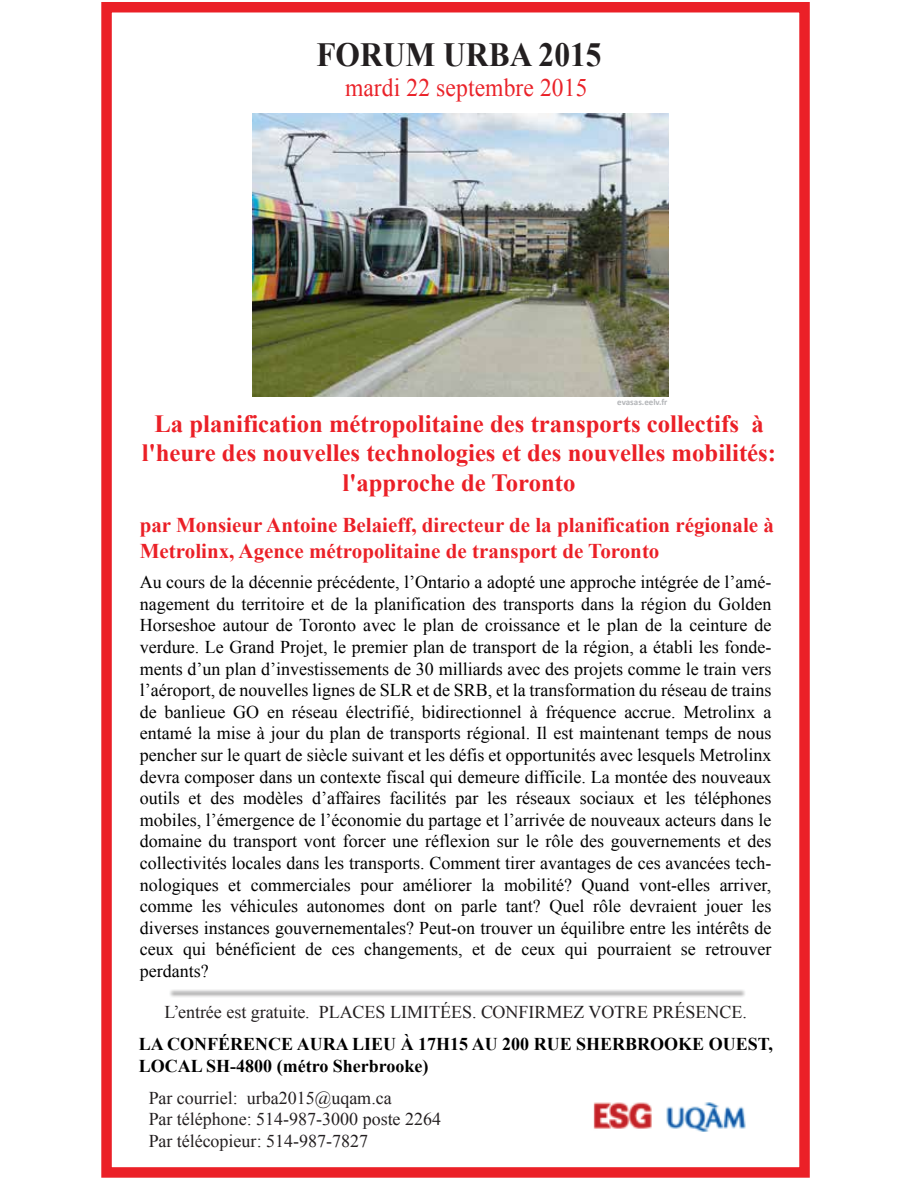
<style>
.page{position:relative;width:918px;height:1188px;background:#fff}
.page>*{position:absolute;margin:0;border:0;box-sizing:border-box;transform-origin:0 0}
.t1{font:700 33.75px "Times New Roman";color:#231f20;scale:.93 1}
.t2{font:25.2px "Times New Roman";letter-spacing:.005em;color:#ea2229;scale:.93 1}
.t3{font:700 24.75px/29.7px "Times New Roman";color:#eb2027;text-align:center}
.t4{font:700 21px/25.2px "Times New Roman";color:#eb2027}
.t5{font:18px/21.6px "Times New Roman";color:#000;text-align:justify}
.t6{font:18px/21.6px "Times New Roman";color:#231f20}
.t7{font:700 18px/21.6px "Times New Roman";color:#000}
.t8{font:700 9px "Calibri";color:#b3b5b8}
</style>
<div class="page">
<img style="left:170px;top:990px;width:575px;height:7px">
<div style="left:101px;top:2px;width:709px;height:1176px;border:10px solid #eb2027"></div>
<img style="left:593px;top:1102px;width:153px;height:30px">
<img style="left:253px;top:113px;width:416px;height:284px">
<h1 class="t1" style="left:316px;top:30px;width:308px">FORUM URBA 2015</h1>
<h2 class="t2" style="left:345px;top:70px;width:262px">mardi 22 septembre 2015</h2>
<p class="t8" style="left:617px;top:395px;width:52px">evasas.eelv.fr</p>
<h3 class="t3" style="left:142px;top:408px;width:636px">La planification métropolitaine des transports collectifs à l'heure des nouvelles technologies et des nouvelles mobilités: l'approche de Toronto</h3>
<p class="t4" style="left:140px;top:512px;width:636px">par Monsieur Antoine Belaieff, directeur de la planification régionale à<br>Metrolinx, Agence métropolitaine de transport de Toronto</p>
<p class="t5" style="left:140px;top:571px;width:633px">Au cours de la décennie précédente, l’Ontario a adopté une approche intégrée de l’amé&shy;nagement du territoire et de la planification des transports dans la région du Golden Horseshoe autour de Toronto avec le plan de croissance et le plan de la ceinture de verdure. Le Grand Projet, le premier plan de transport de la région, a établi les fonde&shy;ments d’un plan d’investissements de 30 milliards avec des projets comme le train vers l’aéroport, de nouvelles lignes de SLR et de SRB, et la transformation du réseau de trains de banlieue GO en réseau électrifié, bidirectionnel à fréquence accrue. Metrolinx a entamé la mise à jour du plan de transports régional. Il est maintenant temps de nous pencher sur le quart de siècle suivant et les défis et opportunités avec lesquels Metrolinx devra composer dans un contexte fiscal qui demeure difficile. La montée des nouveaux outils et des modèles d’affaires facilités par les réseaux sociaux et les téléphones mobiles, l’émergence de l’économie du partage et l’arrivée de nouveaux acteurs dans le domaine du transport vont forcer une réflexion sur le rôle des gouvernements et des collectivités locales dans les transports. Comment tirer avantages de ces avancées tech&shy;nologiques et commerciales pour améliorer la mobilité? Quand vont-elles arriver, comme les véhicules autonomes dont on parle tant? Quel rôle devraient jouer les diverses instances gouvernementales? Peut-on trouver un équilibre entre les intérêts de ceux qui bénéficient de ces changements, et de ceux qui pourraient se retrouver perdants?</p>
<p class="t6" style="left:164px;top:1001px;width:584px">L’entrée est gratuite. PLACES LIMITÉES. CONFIRMEZ VOTRE PRÉSENCE.</p>
<p class="t7" style="left:139px;top:1033px;width:636px">LA CONFÉRENCE AURA LIEU À 17H15 AU 200 RUE SHERBROOKE OUEST,<br>LOCAL SH-4800 (métro Sherbrooke)</p>
<p class="t6" style="left:149px;top:1086px;width:294px">Par courriel: urba2015@uqam.ca<br>Par téléphone: 514-987-3000 poste 2264<br>Par télécopieur: 514-987-7827</p>
</div>
